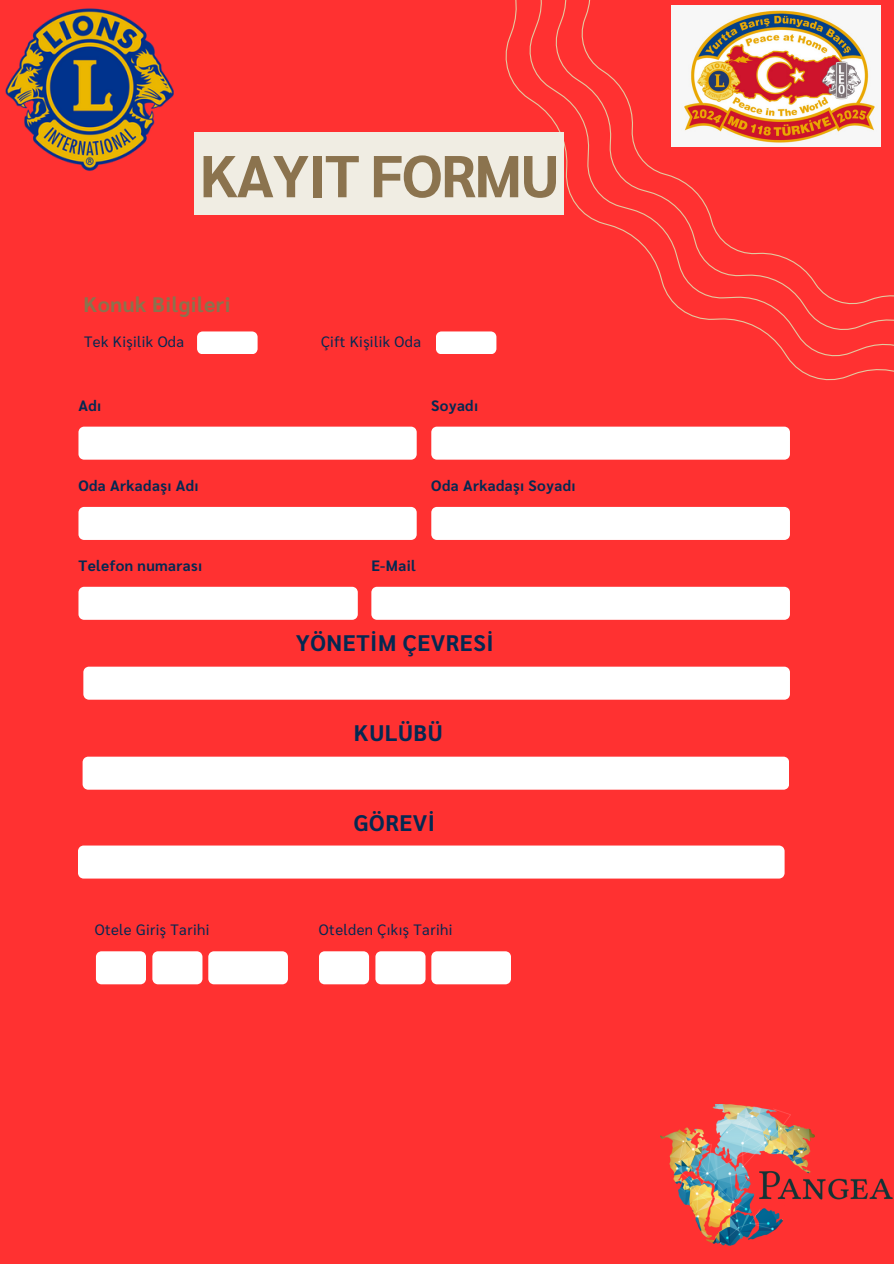
<style>
.page{position:relative;width:894px;height:1264px;background:#fff}
.page>*{position:absolute;margin:0;border:0;box-sizing:border-box;transform-origin:0 0}
.t1{font:700 58.8px "Sarabun";letter-spacing:-.03em;color:#8b734e}
.t2{font:700 22.5px "Sarabun";letter-spacing:.025em;color:#042952}
.t3{font:700 21px "Sarabun";letter-spacing:.025em;color:#8b734e}
.t4{font:700 15px "Sarabun";letter-spacing:.025em;color:#042952}
.t5{font:15px "Sarabun";letter-spacing:.025em;color:#042952}
</style>
<div class="page">
<div style="left:0;top:0;width:893px;height:1263px;background:#ff3131"></div>
<svg style="left:534px;top:0;width:359px;height:352px"></svg>
<svg style="left:561px;top:0;width:332px;height:324px"></svg>
<div style="left:78px;top:587px;width:280px;height:33px;background:#fff"></div>
<div style="left:371px;top:587px;width:418px;height:33px;background:#fff"></div>
<div style="left:431px;top:951px;width:80px;height:33px;background:#fff"></div>
<div style="left:152px;top:951px;width:50px;height:33px;background:#fff"></div>
<div style="left:375px;top:951px;width:50px;height:33px;background:#fff"></div>
<div style="left:96px;top:951px;width:50px;height:33px;background:#fff"></div>
<div style="left:319px;top:951px;width:50px;height:33px;background:#fff"></div>
<div style="left:208px;top:951px;width:80px;height:33px;background:#fff"></div>
<div style="left:78px;top:426px;width:338px;height:33px;background:#fff"></div>
<div style="left:431px;top:426px;width:358px;height:33px;background:#fff"></div>
<div style="left:78px;top:507px;width:338px;height:33px;background:#fff"></div>
<div style="left:431px;top:507px;width:358px;height:33px;background:#fff"></div>
<svg style="left:197px;top:331px;width:60px;height:23px"></svg>
<svg style="left:436px;top:331px;width:60px;height:23px"></svg>
<div style="left:83px;top:666px;width:706px;height:33px;background:#fff"></div>
<img style="left:660px;top:1104px;width:232px;height:141px">
<img style="left:5px;top:8px;width:169px;height:163px">
<img style="left:671px;top:5px;width:209px;height:142px">
<div style="left:194px;top:132px;width:369px;height:83px;background:#f0ede3"></div>
<div style="left:83px;top:756px;width:705px;height:33px;background:#fff"></div>
<div style="left:78px;top:845px;width:706px;height:33px;background:#fff"></div>
<p class="t1" style="left:199px;top:134px;width:361px">KAYIT FORMU</p>
<p class="t3" style="left:83px;top:289px;width:149px">Konuk Bilgileri</p>
<p class="t5" style="left:84px;top:331px;width:101px">Tek Kişilik Oda</p>
<p class="t5" style="left:321px;top:331px;width:101px">Çift Kişilik Oda</p>
<p class="t4" style="left:78px;top:395px;width:24px">Adı</p>
<p class="t4" style="left:431px;top:395px;width:48px">Soyadı</p>
<p class="t4" style="left:78px;top:475px;width:122px">Oda Arkadaşı Adı</p>
<p class="t4" style="left:431px;top:475px;width:146px">Oda Arkadaşı Soyadı</p>
<p class="t4" style="left:78px;top:555px;width:125px">Telefon numarası</p>
<p class="t4" style="left:371px;top:555px;width:46px">E-Mail</p>
<p class="t2" style="left:296px;top:627px;width:199px">YÖNETİM ÇEVRESİ</p>
<p class="t2" style="left:354px;top:717px;width:90px">KULÜBÜ</p>
<p class="t2" style="left:354px;top:807px;width:83px">GÖREVİ</p>
<h1 class="t5" style="left:95px;top:919px;width:116px">Otele Giriş Tarihi</h1>
<p class="t5" style="left:319px;top:919px;width:135px">Otelden Çıkış Tarihi</p>
</div>
